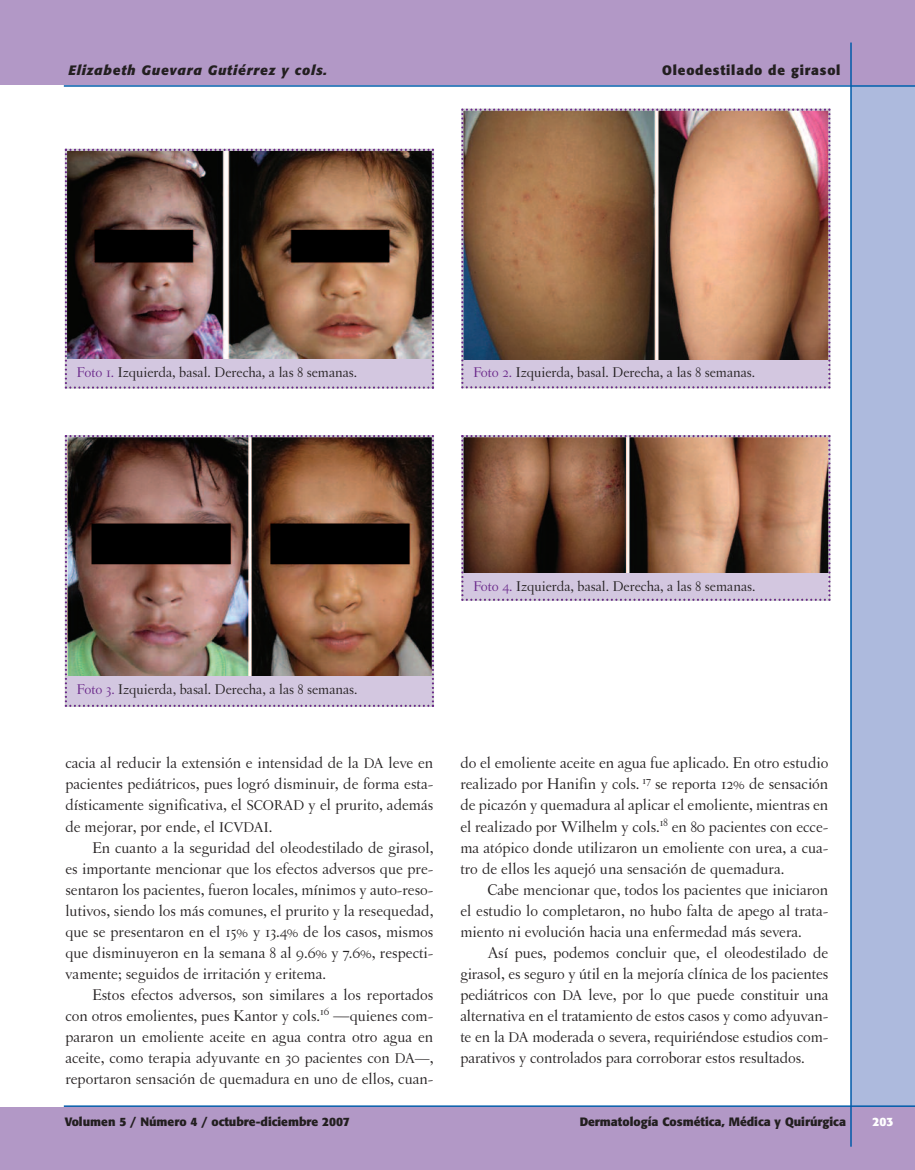
<style>
.page{position:relative;width:915px;height:1170px;background:#fff}
.page>*{position:absolute;margin:0;border:0;box-sizing:border-box;transform-origin:0 0}
.t1{font:16.5px/21px "Letras Oldstyle";color:#231f20;text-align:justify}
.t2{font:15px "Letras Oldstyle";color:#231f20}
.t3{font:italic 700 13.5px "Formata";letter-spacing:.06em;color:#231f20}
.t4{font:700 13.5px "Formata";letter-spacing:.06em;color:#231f20}
.t5{font:700 12px "Formata";color:#231f20}
.t6{font:700 12px "Formata";color:#fff}
.s1{color:#6a288a}
.s2{font-size:15px}
</style>
<div class="page">
<div style="left:850px;top:0;width:64px;height:1169px;background:#adbadd"></div>
<div style="left:1px;top:1106px;width:913px;height:63px;background:#b298c6"></div>
<hr style="left:64px;top:1105px;width:850px;height:1px;background:#015ba9">
<div style="left:1px;top:0;width:913px;height:85px;background:#b298c6"></div>
<hr style="left:64px;top:85px;width:850px;height:2px;background:#015ba9">
<hr style="left:849px;top:43px;width:2px;height:1103px;background:#015ba9">
<img style="left:65px;top:149px;width:369px;height:239px">
<svg style="left:461px;top:108px;width:369px;height:280px;background:#a17a64"></svg>
<img style="left:65px;top:435px;width:369px;height:272px">
<svg style="left:461px;top:435px;width:369px;height:166px;background:#9c7666"></svg>
<p class="t3" style="left:68px;top:64px;width:260px">Elizabeth Guevara Gutiérrez y cols.</p>
<p class="t4" style="left:662px;top:64px;width:180px">Oleodestilado de girasol</p>
<p class="t2" style="left:77px;top:363px;width:282px"><span class="s1">Foto 1.</span> Izquierda, basal. Derecha, a las 8 semanas.</p>
<p class="t2" style="left:473px;top:363px;width:283px"><span class="s1">Foto 2.</span> Izquierda, basal. Derecha, a las 8 semanas.</p>
<p class="t2" style="left:473px;top:577px;width:283px"><span class="s1">Foto 4.</span> Izquierda, basal. Derecha, a las 8 semanas.</p>
<p class="t2" style="left:77px;top:679px;width:282px"><span class="s1">Foto 3.</span> Izquierda, basal. Derecha, a las 8 semanas.</p>
<p class="t1" style="left:65px;top:752px;width:369px">cacia al reducir la extensión e intensidad de la <span class="s2">DA</span> leve en pacientes pediátricos, pues logró disminuir, de forma esta&shy;dísticamente significativa, el <span class="s2">SCORAD</span> y el prurito, además de mejorar, por ende, el <span class="s2">ICVDAI</span>.</p>
<p class="t1" style="left:65px;top:836px;width:369px;text-indent:27px">En cuanto a la seguridad del oleodestilado de girasol, es importante mencionar que los efectos adversos que pre&shy;sentaron los pacientes, fueron locales, mínimos y auto-reso&shy;lutivos, siendo los más comunes, el prurito y la resequedad, que se presentaron en el 15% y 13.4% de los casos, mismos que disminuyeron en la semana 8 al 9.6% y 7.6%, respecti&shy;vamente; seguidos de irritación y eritema.</p>
<p class="t1" style="left:65px;top:983px;width:369px;text-indent:27px">Estos efectos adversos, son similares a los reportados con otros emolientes, pues Kantor y cols.<sup>16</sup> —quienes com&shy;pararon un emoliente aceite en agua contra otro agua en aceite, como terapia adyuvante en 30 pacientes con <span class="s2">DA—</span>, reportaron sensación de quemadura en uno de ellos, cuan-</p>
<p class="t1" style="left:460px;top:752px;width:369px">do el emoliente aceite en agua fue aplicado. En otro estudio realizado por Hanifin y cols. <sup>17</sup> se reporta 12% de sensación de picazón y quemadura al aplicar el emoliente, mientras en el realizado por Wilhelm y cols.<sup>18</sup> en 80 pacientes con ecce&shy;ma atópico donde utilizaron un emoliente con urea, a cua&shy;tro de ellos les aquejó una sensación de quemadura.</p>
<p class="t1" style="left:460px;top:878px;width:369px;text-indent:27px">Cabe mencionar que, todos los pacientes que iniciaron el estudio lo completaron, no hubo falta de apego al trata&shy;miento ni evolución hacia una enfermedad más severa.</p>
<p class="t1" style="left:460px;top:941px;width:369px;text-indent:27px">Así pues, podemos concluir que, el oleodestilado de girasol, es seguro y útil en la mejoría clínica de los pacientes pediátricos con <span class="s2">DA</span> leve, por lo que puede constituir una alternativa en el tratamiento de estos casos y como adyuvan&shy;te en la <span class="s2">DA</span> moderada o severa, requiriéndose estudios com&shy;parativos y controlados para corroborar estos resultados.</p>
<p class="t5" style="left:65px;top:1116px;width:286px">Volumen 5 / Número 4 / octubre-diciembre 2007</p>
<p class="t5" style="left:579px;top:1116px;width:268px">Dermatología Cosmética, Médica y Quirúrgica</p>
<p class="t6" style="left:872px;top:1116px;width:22px">203</p>
</div>
